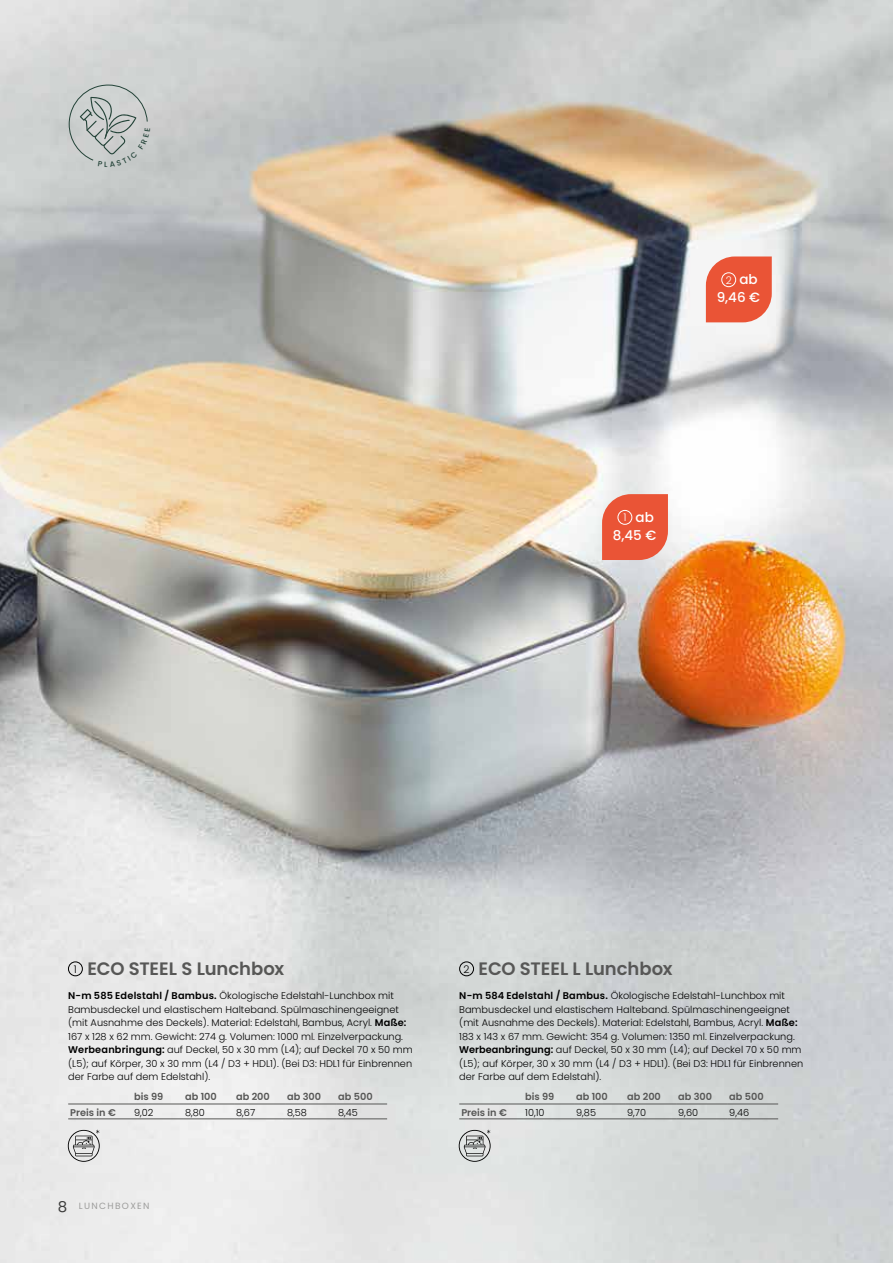
<style>
.page{position:relative;width:893px;height:1263px;background:#fff}
.page>*{position:absolute;margin:0;border:0;box-sizing:border-box;transform-origin:0 0}
.t1{font:600 18px "Poppins";letter-spacing:-.005em;color:#575756}
.t2{font:15px "Poppins";color:#3c3c3b}
.t3{font:500 13.5px/18px "Poppins";color:#fff;text-align:right}
.t4{font:300 10.5px "Poppins";color:#000}
.t5{font:300 9.75px/13.5px "Poppins";color:#000}
.t6{font:600 9.75px "Poppins";color:#575756}
.t7{font:9px "Poppins";letter-spacing:.15em;color:#9d9d9c}
.s1{font-weight:300;font-size:10.5px}
.s2{font-weight:600}
</style>
<div class="page">
<img style="left:0;top:0;width:893px;height:1263px">
<hr style="left:68px;top:1104px;width:64px;height:1px;background:#575756">
<hr style="left:132px;top:1104px;width:51px;height:1px;background:#575756">
<hr style="left:183px;top:1104px;width:51px;height:1px;background:#575756">
<hr style="left:234px;top:1104px;width:51px;height:1px;background:#575756">
<hr style="left:285px;top:1104px;width:51px;height:1px;background:#575756">
<hr style="left:336px;top:1104px;width:51px;height:1px;background:#575756">
<hr style="left:68px;top:1118px;width:64px;height:1px;background:#575756">
<hr style="left:132px;top:1118px;width:51px;height:1px;background:#575756">
<hr style="left:183px;top:1118px;width:51px;height:1px;background:#575756">
<hr style="left:234px;top:1118px;width:51px;height:1px;background:#575756">
<hr style="left:285px;top:1118px;width:51px;height:1px;background:#575756">
<hr style="left:336px;top:1118px;width:51px;height:1px;background:#575756">
<hr style="left:459px;top:1104px;width:64px;height:1px;background:#575756">
<hr style="left:523px;top:1104px;width:51px;height:1px;background:#575756">
<hr style="left:574px;top:1104px;width:51px;height:1px;background:#575756">
<hr style="left:625px;top:1104px;width:51px;height:1px;background:#575756">
<hr style="left:676px;top:1104px;width:51px;height:1px;background:#575756">
<hr style="left:727px;top:1104px;width:51px;height:1px;background:#575756">
<hr style="left:459px;top:1118px;width:64px;height:1px;background:#575756">
<hr style="left:523px;top:1118px;width:51px;height:1px;background:#575756">
<hr style="left:574px;top:1118px;width:51px;height:1px;background:#575756">
<hr style="left:625px;top:1118px;width:51px;height:1px;background:#575756">
<hr style="left:676px;top:1118px;width:51px;height:1px;background:#575756">
<hr style="left:727px;top:1118px;width:51px;height:1px;background:#575756">
<div style="left:68px;top:962px;width:15px;height:14px;border:1px solid #000;border-radius:50%"></div>
<div style="left:459px;top:962px;width:15px;height:14px;border:1px solid #000;border-radius:50%"></div>
<svg style="left:459px;top:1130px;width:32px;height:32px"></svg>
<svg style="left:602px;top:494px;width:66px;height:66px;background:#ea6246"></svg>
<div style="left:618px;top:510px;width:14px;height:15px;border:1px solid #fff;border-radius:50%"></div>
<svg style="left:706px;top:256px;width:66px;height:66px;background:#ea6348"></svg>
<div style="left:721px;top:272px;width:15px;height:15px;border:1px solid #fff;border-radius:50%"></div>
<svg style="left:68px;top:1130px;width:32px;height:32px"></svg>
<svg style="left:68px;top:84px;width:82px;height:83px;background:#bec3c2"></svg>
<h3 class="t3" style="left:717px;top:270px;width:45px;text-align:center"><span class="s1">2</span> ab<br>9,46 €</h3>
<h3 class="t3" style="left:613px;top:508px;width:45px"><span class="s1">1</span> ab<br>8,45 €</h3>
<h1 class="t1" style="left:479px;top:958px;width:195px">ECO STEEL L Lunchbox</h1>
<p class="t5" style="left:459px;top:989px;width:345px"><span class="s2">N-m 584 Edelstahl / Bambus.</span> Ökologische Edelstahl-Lunchbox mit Bambusdeckel und elastischem Halteband. Spülmaschinengeeignet (mit Ausnahme des Deckels). Material: Edelstahl, Bambus, Acryl. <span class="s2">Maße:<br></span>183 x 143 x 67 mm. Gewicht: 354 g. Volumen: 1350 ml. Einzelverpackung.<br><span class="s2">Werbeanbringung:</span> auf Deckel, 50 x 30 mm (L4); auf Deckel 70 x 50 mm (L5); auf Körper, 30 x 30 mm (L4 / D3 + HDL1). (Bei D3: HDL1 für Einbrennen der Farbe auf dem Edelstahl).</p>
<p class="t6" style="left:525px;top:1090px;width:31px">bis 99</p>
<p class="t6" style="left:576px;top:1090px;width:33px">ab 100</p>
<p class="t6" style="left:627px;top:1090px;width:35px">ab 200</p>
<p class="t6" style="left:678px;top:1090px;width:35px">ab 300</p>
<p class="t6" style="left:729px;top:1090px;width:36px">ab 500</p>
<p class="t6" style="left:461px;top:1106px;width:47px">Preis in €</p>
<p class="t5" style="left:525px;top:1105px;width:21px">10,10</p>
<p class="t5" style="left:576px;top:1105px;width:21px">9,85</p>
<p class="t5" style="left:627px;top:1105px;width:20px">9,70</p>
<p class="t5" style="left:678px;top:1105px;width:21px">9,60</p>
<p class="t5" style="left:729px;top:1105px;width:21px">9,46</p>
<h1 class="t1" style="left:88px;top:958px;width:198px">ECO STEEL S Lunchbox</h1>
<p class="t5" style="left:68px;top:989px;width:346px"><span class="s2">N-m 585 Edelstahl / Bambus.</span> Ökologische Edelstahl-Lunchbox mit Bambusdeckel und elastischem Halteband. Spülmaschinengeeignet (mit Ausnahme des Deckels). Material: Edelstahl, Bambus, Acryl. <span class="s2">Maße:<br></span>167 x 128 x 62 mm. Gewicht: 274 g. Volumen: 1000 ml. Einzelverpackung.<br><span class="s2">Werbeanbringung:</span> auf Deckel, 50 x 30 mm (L4); auf Deckel 70 x 50 mm (L5); auf Körper, 30 x 30 mm (L4 / D3 + HDL1). (Bei D3: HDL1 für Einbrennen der Farbe auf dem Edelstahl).</p>
<p class="t6" style="left:134px;top:1090px;width:31px">bis 99</p>
<p class="t6" style="left:185px;top:1090px;width:33px">ab 100</p>
<p class="t6" style="left:236px;top:1090px;width:35px">ab 200</p>
<p class="t6" style="left:287px;top:1090px;width:35px">ab 300</p>
<p class="t6" style="left:338px;top:1090px;width:36px">ab 500</p>
<p class="t6" style="left:70px;top:1106px;width:47px">Preis in €</p>
<p class="t5" style="left:134px;top:1105px;width:21px">9,02</p>
<p class="t5" style="left:185px;top:1105px;width:21px">8,80</p>
<p class="t5" style="left:236px;top:1105px;width:21px">8,67</p>
<p class="t5" style="left:287px;top:1105px;width:21px">8,58</p>
<p class="t5" style="left:338px;top:1105px;width:21px">8,45</p>
<p class="t4" style="left:74px;top:963px;width:5px">1</p>
<p class="t4" style="left:464px;top:963px;width:8px">2</p>
<h2 class="t2" style="left:58px;top:1198px;width:11px">8</h2>
<p class="t7" style="left:79px;top:1201px;width:72px">LUNCHBOXEN</p>
</div>
